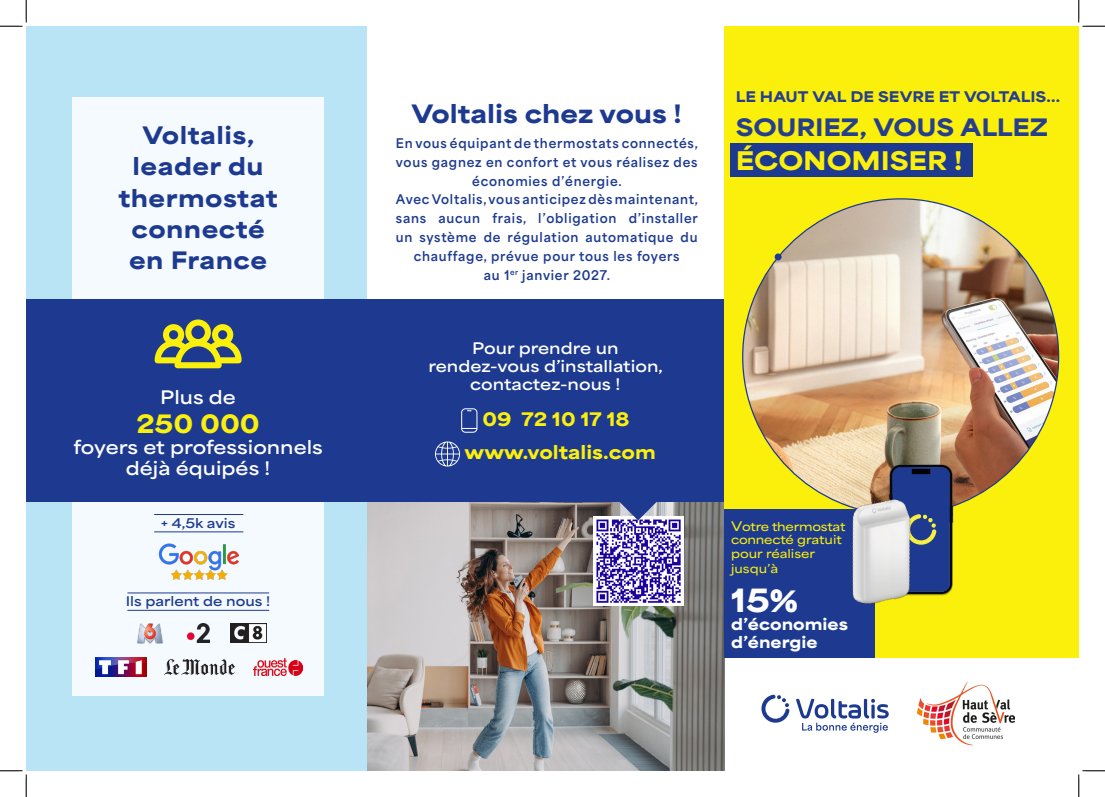
<style>
.page{position:relative;width:1105px;height:797px;background:#fff}
.page>*{position:absolute;margin:0;border:0;box-sizing:border-box;transform-origin:0 0}
.t1{font:900 30px "Area Extended";color:#fff}
.t2{font:900 24px "Area Extended";letter-spacing:-.005em;color:#fbef0c}
.t3{font:900 23.75px "Area Extended";color:#1d3a90}
.t4{font:900 23.75px "Area Extended";color:#fbef0c}
.t5{font:900 22.5px/31.2px "Area Extended";letter-spacing:.02em;color:#1d3a90;text-align:center}
.t6{font:900 22.5px "Area Extended";letter-spacing:-.01em;color:#253f8e}
.t7{font:700 17.5px "Area Extended";color:#fff}
.t8{font:900 17.5px "Area Extended";color:#fbef0c}
.t9{font:700 15px "Area Extended";color:#fff}
.t10{font:900 15px "Area Extended";color:#fff}
.t11{font:900 13.75px "Area Extended";color:#253f8e}
.t12{font:700 12.5px/18.8px "Area Normal";letter-spacing:.06em;color:#1d3a90;text-align:center}
.t13{font:700 12.5px "Area Extended";color:#1d3a90}
.t14{font:600 11.25px/13.5px "Area Extended";letter-spacing:-.02em;color:#fbef0c}
.t15{font:600 11.25px "Area Extended";color:#fbef0c}
.s1{font-size:12.5px}
</style>
<div class="page">
<img style="left:366px;top:502px;width:358px;height:268px">
<div style="left:26px;top:26px;width:340px;height:744px;background:#b9e4f6"></div>
<div style="left:72px;top:97px;width:252px;height:598px;background:#f4fafd"></div>
<div style="left:26px;top:299px;width:698px;height:203px;background:#1d3a90"></div>
<svg style="left:155px;top:319px;width:87px;height:49px"></svg>
<img style="left:594px;top:516px;width:89px;height:89px">
<img style="left:164px;top:659px;width:71px;height:16px">
<img style="left:253px;top:659px;width:49px;height:16px">
<img style="left:230px;top:623px;width:37px;height:19px">
<img style="left:95px;top:657px;width:52px;height:19px">
<img style="left:187px;top:623px;width:22px;height:19px">
<img style="left:137px;top:623px;width:26px;height:20px">
<img style="left:158px;top:543px;width:81px;height:37px">
<hr style="left:154px;top:514px;width:89px;height:1px;background:#1d3a90">
<hr style="left:154px;top:531px;width:89px;height:1px;background:#1d3a90">
<hr style="left:127px;top:592px;width:142px;height:1px;background:#1d3a90">
<hr style="left:127px;top:610px;width:142px;height:1px;background:#1d3a90">
<svg style="left:602px;top:502px;width:72px;height:18px"></svg>
<svg style="left:461px;top:408px;width:16px;height:25px"></svg>
<svg style="left:435px;top:441px;width:25px;height:25px"></svg>
<div style="left:724px;top:26px;width:355px;height:631px;background:#fbef0c"></div>
<div style="left:724px;top:508px;width:151px;height:149px;background:#1d3a90"></div>
<img style="left:743px;top:199px;width:315px;height:308px">
<div style="left:775px;top:253px;width:6px;height:7px;background:#1d3a90;border-radius:50%"></div>
<img style="left:913px;top:464px;width:41px;height:131px">
<svg style="left:889px;top:464px;width:63px;height:130px;background:#263d7e"></svg>
<div style="left:912px;top:469px;width:18px;height:5px;background:#010106"></div>
<img style="left:847px;top:496px;width:66px;height:109px">
<div style="left:730px;top:143px;width:243px;height:33px;background:#1d3a90"></div>
<svg style="left:761px;top:694px;width:28px;height:29px"></svg>
<svg style="left:796px;top:699px;width:93px;height:33px"></svg>
<img style="left:917px;top:681px;width:98px;height:65px">
<svg style="left:0;top:0;width:27px;height:27px"></svg>
<svg style="left:0;top:770px;width:27px;height:27px"></svg>
<svg style="left:1078px;top:0;width:27px;height:27px"></svg>
<svg style="left:1078px;top:770px;width:27px;height:27px"></svg>
<p class="t5" style="left:143px;top:117px;width:113px">Voltalis,</p>
<p class="t5" style="left:118px;top:149px;width:161px">leader du thermostat connecté</p>
<p class="t5" style="left:129px;top:242px;width:140px">en France</p>
<p class="t7" style="left:160px;top:381px;width:77px">Plus de</p>
<p class="t4" style="left:136px;top:402px;width:125px">250 000</p>
<p class="t7" style="left:73px;top:431px;width:251px">foyers et professionnels</p>
<p class="t7" style="left:126px;top:452px;width:146px">déjà équipés !</p>
<p class="t13" style="left:161px;top:512px;width:76px">+ 4,5k avis</p>
<p class="t13" style="left:126px;top:590px;width:146px">Ils parlent de nous !</p>
<p class="t3" style="left:412px;top:92px;width:272px">Voltalis chez vous !</p>
<p class="t12" style="left:396px;top:133px;width:303px">En vous équipant de thermostats connectés,</p>
<p class="t12" style="left:396px;top:151px;width:303px">vous gagnez en confort et vous réalisez des</p>
<p class="t12" style="left:472px;top:170px;width:151px">économies d’énergie.</p>
<p class="t12" style="left:396px;top:189px;width:303px">Avec Voltalis, vous anticipez dès maintenant, sans aucun frais, l’obligation d’installer un système de régulation automatique du chauffage, prévue pour tous les foyers</p>
<p class="t12" style="left:484px;top:264px;width:128px">au 1<sup>er</sup> janvier 2027.</p>
<p class="t9" style="left:472px;top:335px;width:148px">Pour prendre un</p>
<p class="t9" style="left:428px;top:353px;width:236px">rendez-vous d’installation,</p>
<p class="t9" style="left:470px;top:371px;width:152px">contactez-nous !</p>
<p class="t8" style="left:482px;top:404px;width:149px">09 72 10 17 18</p>
<p class="t8" style="left:465px;top:436px;width:193px">www.voltalis.com</p>
<p class="t11" style="left:736px;top:85px;width:326px">LE HAUT VAL DE SEVRE ET VOLTALIS...</p>
<p class="t6" style="left:736px;top:107px;width:314px">SOURIEZ, VOUS ALLEZ</p>
<p class="t2" style="left:736px;top:139px;width:228px">ÉCONOMISER !</p>
<p class="t14" style="left:731px;top:518px;width:116px"><span class="s1">V</span>otre thermostat connecté gratuit</p>
<p class="t15" style="left:731px;top:543px;width:86px">pour réaliser</p>
<p class="t14" style="left:731px;top:560px;width:49px">jusqu’à</p>
<p class="t1" style="left:731px;top:572px;width:68px">15%</p>
<p class="t10" style="left:731px;top:610px;width:119px">d’économies</p>
<p class="t10" style="left:731px;top:628px;width:88px">d’énergie</p>
</div>
